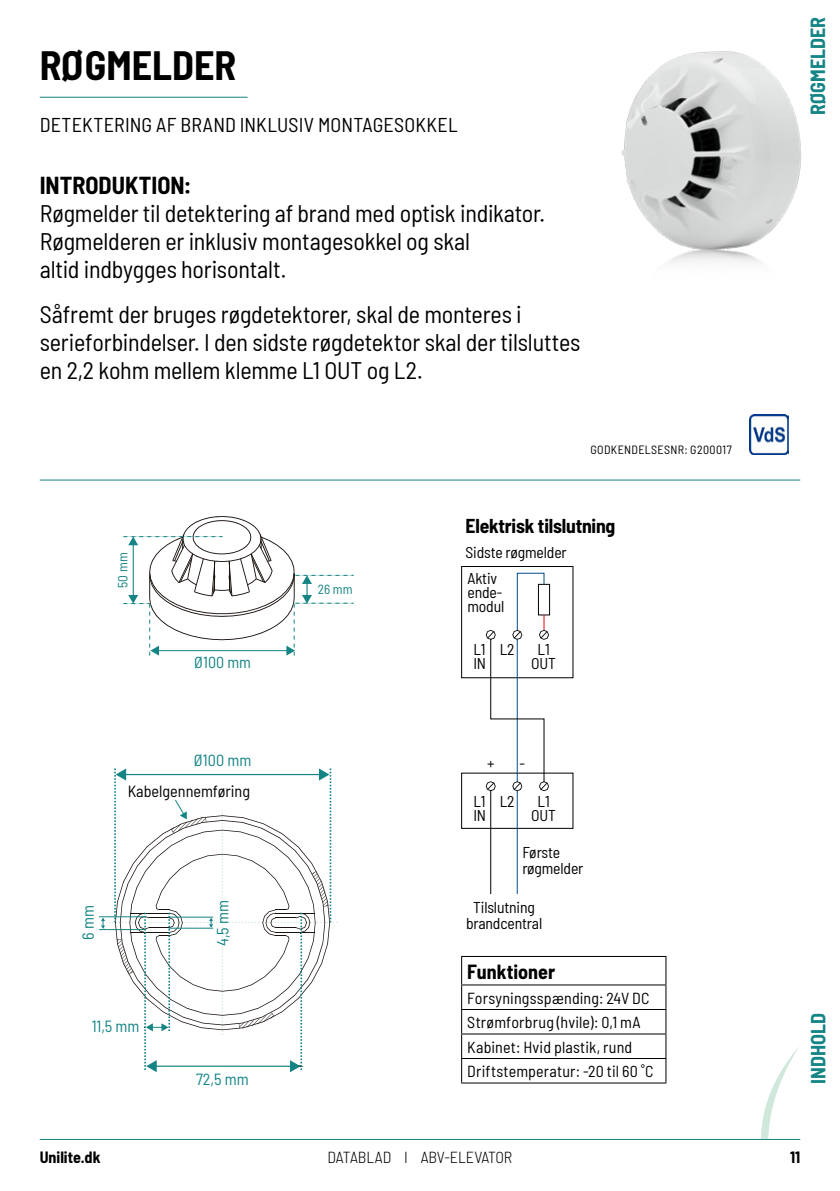
<style>
.page{position:relative;width:840px;height:1191px;background:#fff}
.page>*{position:absolute;margin:0;border:0;box-sizing:border-box;transform-origin:0 0}
.t1{font:700 semi-condensed 40px "Barlow";color:#000}
.t2{font:semi-condensed 24px/28px "Barlow";letter-spacing:-.01em;color:#000}
.t3{font:700 semi-condensed 24px "Barlow";color:#000}
.t4{font:semi-condensed 20px "Barlow";letter-spacing:.01em;color:#000}
.t5{font:700 semi-condensed 20px "Barlow";color:#158485}
.t6{font:700 semi-condensed 20px "Barlow";color:#000}
.t7{font:700 semi-condensed 19.6px "Barlow";letter-spacing:-.01em;color:#000}
.t8{font:semi-condensed 16.2px "Barlow";color:#158485}
.t9{font:semi-condensed 16.2px "Barlow";color:#000}
.t10{font:semi-condensed 16px/24.6px "Barlow";letter-spacing:.01em;color:#000}
.t11{font:300 semi-condensed 16px "Barlow";color:#000}
.t12{font:700 semi-condensed 16px "Barlow";color:#000}
.t13{font:semi-condensed 16px "Barlow";color:#158485}
.t14{font:semi-condensed 15.6px/13.8px "Barlow";letter-spacing:-.01em;color:#000}
.t15{font:semi-condensed 13.4px "Barlow";color:#158485}
.t16{font:semi-condensed 12px "Barlow";letter-spacing:.03em;color:#000}
</style>
<div class="page">
<hr style="left:40px;top:1139px;width:759px;height:1px;background:#158485">
<hr style="left:40px;top:97px;width:207px;height:1px;background:#158485">
<hr style="left:40px;top:479px;width:759px;height:1px;background:#158485">
<img style="left:621px;top:51px;width:181px;height:212px">
<hr style="left:99px;top:916px;width:46px;height:1px;background:#158485">
<hr style="left:99px;top:929px;width:46px;height:1px;background:#158485">
<svg style="left:101px;top:768px;width:236px;height:304px"></svg>
<svg style="left:123px;top:516px;width:230px;height:139px"></svg>
<div style="left:461px;top:566px;width:112px;height:112px;border:1px solid #000"></div>
<hr style="left:516px;top:790px;width:1px;height:104px;background:#004d8d">
<hr style="left:490px;top:790px;width:1px;height:104px;background:#000">
<svg style="left:485px;top:572px;width:63px;height:219px"></svg>
<hr style="left:461px;top:956px;width:205px;height:1px;background:#000">
<hr style="left:461px;top:984px;width:205px;height:1px;background:#000">
<hr style="left:461px;top:1009px;width:205px;height:1px;background:#000">
<hr style="left:461px;top:1033px;width:205px;height:1px;background:#000">
<hr style="left:461px;top:1058px;width:205px;height:1px;background:#000">
<svg style="left:461px;top:957px;width:1px;height:125px"></svg>
<svg style="left:665px;top:957px;width:1px;height:125px"></svg>
<hr style="left:461px;top:1082px;width:205px;height:1px;background:#000">
<img style="left:749px;top:414px;width:39px;height:40px">
<svg style="left:760px;top:1047px;width:39px;height:92px"></svg>
<h1 class="t1" style="left:40px;top:36px;width:198px">RØGMELDER</h1>
<p class="t4" style="left:40px;top:110px;width:419px">DETEKTERING AF BRAND INKLUSIV MONTAGESOKKEL</p>
<p class="t3" style="left:40px;top:168px;width:153px">INTRODUKTION:</p>
<p class="t2" style="left:40px;top:198px;width:506px">Røgmelder til detektering af brand med optisk indikator.<br>Røgmelderen er inklusiv montagesokkel og skal<br>altid indbygges horisontalt.</p>
<p class="t2" style="left:40px;top:299px;width:542px">Såfremt der bruges røgdetektorer, skal de monteres i serieforbindelser. I den sidste røgdetektor skal der tilsluttes en 2,2 kohm mellem klemme L1 OUT og L2.</p>
<p class="t16" style="left:590px;top:441px;width:143px">GODKENDELSESNR: G200017</p>
<p class="t7" style="left:465px;top:511px;width:151px">Elektrisk tilslutning</p>
<p class="t15" style="left:113px;top:587px;width:37px;rotate:-90deg">50 mm</p>
<p class="t14" style="left:465px;top:544px;width:103px">Sidste røgmelder</p>
<p class="t14" style="left:467px;top:570px;width:38px">Aktiv ende&shy;modul</p>
<p class="t14" style="left:473px;top:642px;width:14px">L1<br>IN</p>
<p class="t14" style="left:499px;top:642px;width:16px">L2</p>
<p class="t14" style="left:531px;top:642px;width:26px;text-align:center">L1<br>OUT</p>
<p class="t15" style="left:317px;top:579px;width:36px">26 mm</p>
<p class="t13" style="left:194px;top:650px;width:58px">Ø100 mm</p>
<p class="t5" style="left:803px;top:115px;width:100px;rotate:-90deg">RØGMELDER</p>
<p class="t8" style="left:193px;top:748px;width:59px">Ø100 mm</p>
<p class="t9" style="left:128px;top:780px;width:124px">Kabelgennemføring</p>
<p class="t8" style="left:76px;top:939px;width:36px;rotate:-90deg">6 mm</p>
<p class="t8" style="left:211px;top:946px;width:48px;rotate:-90deg">4,5 mm</p>
<p class="t8" style="left:92px;top:1014px;width:49px">11,5 mm</p>
<p class="t8" style="left:196px;top:1067px;width:54px">72,5 mm</p>
<p class="t14" style="left:486px;top:755px;width:9px">+</p>
<p class="t14" style="left:519px;top:755px;width:7px">-</p>
<p class="t14" style="left:499px;top:793px;width:16px">L2</p>
<p class="t14" style="left:531px;top:793px;width:26px;text-align:center">L1<br>OUT</p>
<p class="t14" style="left:473px;top:793px;width:14px">L1<br>IN</p>
<p class="t14" style="left:522px;top:843px;width:63px;line-height:15.6px">Første røgmelder</p>
<p class="t14" style="left:466px;top:898px;width:78px;line-height:15.8px;text-align:center">Tilslutning brandcentral</p>
<p class="t6" style="left:467px;top:957px;width:89px">Funktioner</p>
<p class="t10" style="left:467px;top:984px;width:188px">Forsyningsspænding: 24V DC<br>Strømforbrug (hvile): 0,1 mA<br>Kabinet: Hvid plastik, rund<br>Driftstemperatur: -20 til 60 ˚C</p>
<p class="t5" style="left:803px;top:1083px;width:72px;rotate:-90deg">INDHOLD</p>
<p class="t12" style="left:40px;top:1145px;width:62px">Unilite.dk</p>
<p class="t11" style="left:327px;top:1145px;width:186px">DATABLAD I ABV-ELEVATOR</p>
<p class="t12" style="left:789px;top:1145px;width:12px">11</p>
</div>
